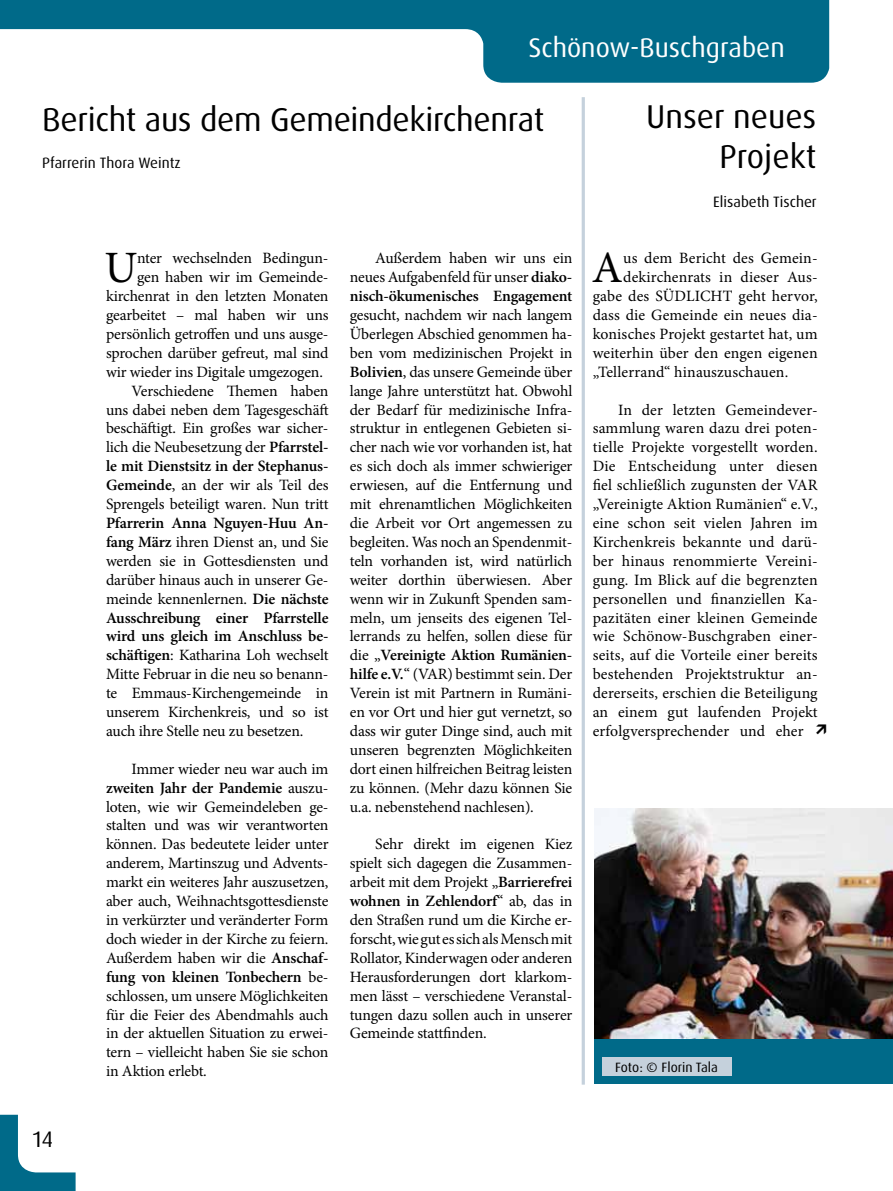
<style>
.page{position:relative;width:893px;height:1191px;background:#fff}
.page>*{position:absolute;margin:0;border:0;box-sizing:border-box;transform-origin:0 0}
.t1{font:44.85px "Minion Pro";color:#000}
.t2{font:33px/39.6px "Dax OT";letter-spacing:-.01em;color:#000;text-align:right}
.t3{font:27px "Dax OT";color:#fff}
.t4{font:22.5px "Dax OT";color:#000}
.t5{font:15.75px/18.9px "Minion Pro";letter-spacing:-.01em;color:#000;text-align:justify}
.t6{font:15.75px "Minion Pro";letter-spacing:.01em;color:#000}
.t7{font:600 15.75px "Minion Pro";letter-spacing:-.015em;color:#000}
.t8{font:15px "Dax OT";color:#000}
.t9{font:13.5px "Dax OT";color:#000}
.s1{font-weight:600}
</style>
<div class="page">
<svg style="left:0;top:1114px;width:76px;height:77px"></svg>
<svg style="left:0;top:0;width:829px;height:83px;fill:#006a89"></svg>
<div style="left:595px;top:1028px;width:298px;height:56px;background:#006a89"></div>
<hr style="left:582px;top:97px;width:3px;height:987px;background:#c5d1dc">
<img style="left:594px;top:809px;width:298px;height:230px">
<div style="left:602px;top:1057px;width:129px;height:19px;background:#c5d1dc"></div>
<h3 class="t3" style="left:528px;top:31px;width:258px">Schönow-Buschgraben</h3>
<h2 class="t2" style="left:42px;top:100px;width:504px">Bericht aus dem Gemeindekirchenrat</h2>
<p class="t8" style="left:42px;top:153px;width:140px">Pfarrerin Thora Weintz</p>
<h1 class="t1" style="left:105px;top:238px;width:34px">U</h1>
<p class="t5" style="left:137px;top:249px;width:193px">nter wechselnden Bedingun-</p>
<p class="t5" style="left:137px;top:268px;width:193px">gen haben wir im Gemeinde-</p>
<p class="t5" style="left:106px;top:287px;width:224px">kirchenrat in den letzten Monaten</p>
<p class="t5" style="left:106px;top:305px;width:224px">gearbeitet – mal haben wir uns</p>
<p class="t5" style="left:106px;top:324px;width:224px">persönlich getroffen und uns ausge-</p>
<p class="t5" style="left:106px;top:343px;width:224px">sprochen darüber gefreut, mal sind</p>
<p class="t5" style="left:106px;top:362px;width:218px">wir wieder ins Digitale umgezogen.</p>
<p class="t5" style="left:132px;top:381px;width:199px">Verschiedene Themen haben</p>
<p class="t5" style="left:106px;top:400px;width:224px">uns dabei neben dem Tagesgeschäft</p>
<p class="t5" style="left:106px;top:419px;width:224px">beschäftigt. Ein großes war sicher-</p>
<p class="t5" style="left:106px;top:438px;width:224px">lich die Neubesetzung der <span class="s1">Pfarrstel-</span></p>
<p class="t7" style="left:106px;top:455px;width:224px">le mit Dienstsitz in der Stephanus-</p>
<p class="t5" style="left:106px;top:476px;width:224px"><span class="s1">Gemeinde</span>, an der wir als Teil des</p>
<p class="t5" style="left:106px;top:494px;width:224px">Sprengels beteiligt waren. Nun tritt</p>
<p class="t5" style="left:106px;top:513px;width:224px"><span class="s1">Pfarrerin Anna Nguyen-Huu An&shy;fang März</span> ihren Dienst an, und Sie werden sie in Gottesdiensten und darüber hinaus auch in unserer Ge&shy;meinde kennenlernen. <span class="s1">Die nächste Ausschreibung einer Pfarrstelle wird uns gleich im Anschluss be&shy;schäftigen</span>: Katharina Loh wechselt Mitte Februar in die neu so benann&shy;te Emmaus-Kirchengemeinde in unserem Kirchenkreis, und so ist auch ihre Stelle neu zu besetzen.</p>
<p class="t5" style="left:106px;top:759px;width:224px;text-indent:26px">Immer wieder neu war auch im <span class="s1">zweiten Jahr der Pandemie</span> auszu&shy;loten, wie wir Gemeindeleben ge&shy;stalten und was wir verantworten können. Das bedeutete leider unter anderem, Martinszug und Advents&shy;markt ein weiteres Jahr auszusetzen, aber auch, Weihnachtsgottesdienste in verkürzter und veränderter Form doch wieder in der Kirche zu feiern.<br>Außerdem haben wir die <span class="s1">Anschaf&shy;fung von kleinen Tonbechern</span> be&shy;schlossen, um unsere Möglichkeiten für die Feier des Abendmahls auch in der aktuellen Situation zu erwei&shy;tern – vielleicht haben Sie sie schon in Aktion erlebt.</p>
<p class="t5" style="left:350px;top:249px;width:224px;text-indent:26px">Außerdem haben wir uns ein neues Aufgabenfeld für unser <span class="s1">diako&shy;nisch-ökumenisches Engagement</span></p>
<p class="t5" style="left:350px;top:305px;width:224px">gesucht, nachdem wir nach langem Überlegen Abschied genommen ha&shy;ben vom medizinischen Projekt in <span class="s1">Bolivien</span>, das unsere Gemeinde über lange Jahre unterstützt hat. Obwohl der Bedarf für medizinische Infra&shy;struktur in entlegenen Gebieten si&shy;cher nach wie vor vorhanden ist, hat es sich doch als immer schwieriger erwiesen, auf die Entfernung und mit ehrenamtlichen Möglichkeiten die Arbeit vor Ort angemessen zu begleiten. Was noch an Spendenmit&shy;teln vorhanden ist, wird natürlich weiter dorthin überwiesen. Aber wenn wir in Zukunft Spenden sam&shy;meln, um jenseits des eigenen Tel&shy;lerrands zu helfen, sollen diese für die „<span class="s1">Vereinigte Aktion Rumänien&shy;hilfe e.V.</span>“ (VAR) bestimmt sein. Der Verein ist mit Partnern in Rumäni&shy;en vor Ort und hier gut vernetzt, so dass wir guter Dinge sind, auch mit unseren begrenzten Möglichkeiten dort einen hilfreichen Beitrag leisten zu können. (Mehr dazu können Sie u.a. nebenstehend nachlesen).</p>
<p class="t5" style="left:350px;top:835px;width:224px;text-indent:26px">Sehr direkt im eigenen Kiez spielt sich dagegen die Zusammen&shy;arbeit mit dem Projekt „<span class="s1">Barrierefrei wohnen in Zehlendorf</span>“ ab, das in den Straßen rund um die Kirche er&shy;forscht, wie gut es sich als Mensch mit Rollator, Kinderwagen oder anderen Herausforderungen dort klarkom&shy;men lässt – verschiedene Veranstal&shy;tungen dazu sollen auch in unserer Gemeinde stattfinden.</p>
<h2 class="t2" style="left:646px;top:97px;width:172px">Unser neues<br>Projekt</h2>
<p class="t8" style="left:713px;top:192px;width:105px">Elisabeth Tischer</p>
<h1 class="t1" style="left:592px;top:238px;width:32px">A</h1>
<p class="t6" style="left:623px;top:248px;width:196px">us dem Bericht des Gemein-</p>
<p class="t6" style="left:623px;top:266px;width:196px">dekirchenrats in dieser Aus-</p>
<p class="t6" style="left:593px;top:285px;width:226px">gabe des SÜDLICHT geht hervor,</p>
<p class="t6" style="left:593px;top:304px;width:226px">dass die Gemeinde ein neues dia-</p>
<p class="t5" style="left:593px;top:324px;width:226px">konisches Projekt gestartet hat, um</p>
<p class="t6" style="left:593px;top:342px;width:226px">weiterhin über den engen eigenen</p>
<p class="t6" style="left:593px;top:361px;width:197px">„Tellerrand“ hinauszuschauen.</p>
<p class="t5" style="left:593px;top:400px;width:227px;text-indent:26px">In der letzten Gemeindever&shy;sammlung waren dazu drei poten&shy;tielle Projekte vorgestellt worden.<br>Die Entscheidung unter diesen fiel schließlich zugunsten der VAR „Vereinigte Aktion Rumänien“ e.V., eine schon seit vielen Jahren im Kirchenkreis bekannte und darü&shy;ber hinaus renommierte Vereini&shy;gung. Im Blick auf die begrenzten personellen und finanziellen Ka&shy;pazitäten einer kleinen Gemeinde wie Schönow-Buschgraben einer&shy;seits, auf die Vorteile einer bereits bestehenden Projektstruktur an&shy;dererseits, erschien die Beteiligung an einem gut laufenden Projekt erfolgversprechender und eher</p>
<p class="t9" style="left:615px;top:1059px;width:104px">Foto: © Florin Tala</p>
<h3 class="t4" style="left:33px;top:1124px;width:22px">14</h3>
</div>
